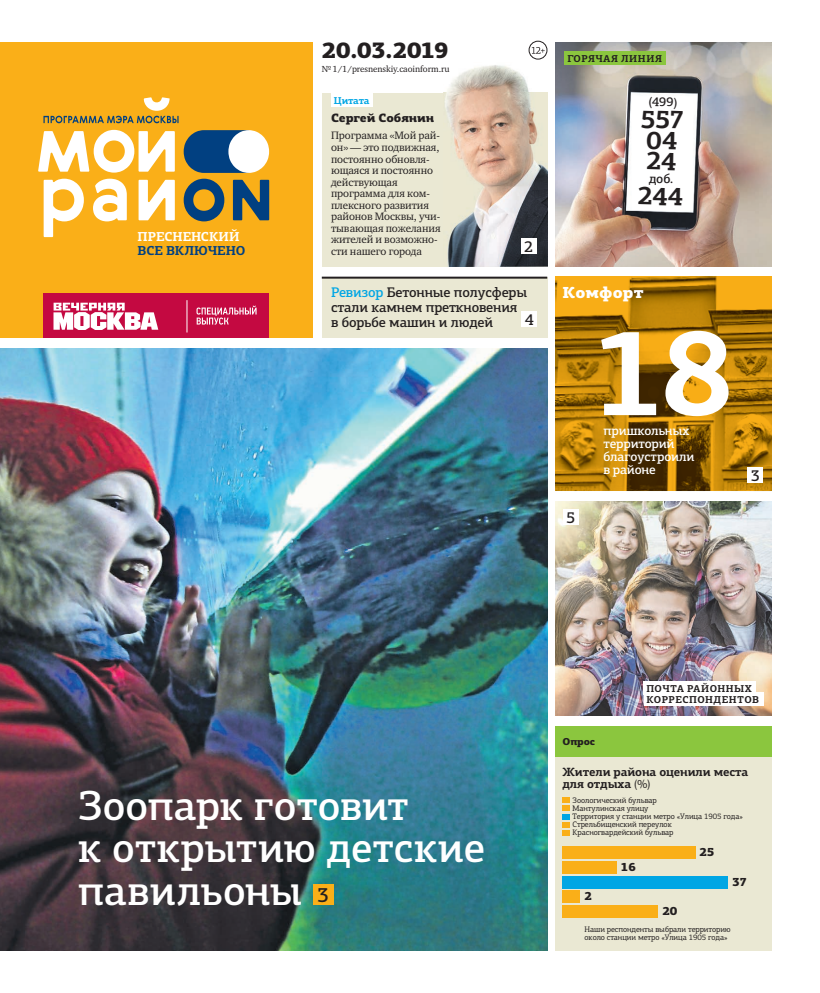
<style>
.page{position:relative;width:820px;height:993px;background:#fff}
.page>*{position:absolute;margin:0;border:0;box-sizing:border-box;transform-origin:0 0}
.t1{font:700 124.2px "Agora Slab Pro";color:#fff}
.t2{font:500 42.1px/42.1px "Agora Slab Pro";color:#fff}
.t3{font:700 25.9px/20.7px "Agora Slab Pro";color:#231f20}
.t4{font:900 23px "Agora Slab Pro";letter-spacing:-.02em;color:#231f20}
.t5{font:500 20.8px "Agora Slab Pro";color:#231f20}
.t6{font:900 16px "Agora Slab Pro";letter-spacing:.005em;color:#fff}
.t7{font:500 16px "Agora Slab Pro";color:#231f20}
.t8{font:500 14px/15px "Agora Slab Pro";letter-spacing:-.01em;color:#231f20}
.t9{font:500 13px/13px "Agora Slab Pro";letter-spacing:-.01em;color:#fff}
.t10{font:700 13px "Agora Slab Pro";letter-spacing:-.005em;color:#fff}
.t11{font:700 13px "Agora Slab Pro";letter-spacing:-.01em;color:#014081}
.t12{font:500 13px "Agora Slab Pro";color:#231f20}
.t13{font:700 12px/12px "Agora Slab Pro";letter-spacing:-.01em;color:#231f20}
.t14{font:900 12px "Agora Slab Pro";letter-spacing:-.01em;color:#231f20}
.t15{font:11px/11.5px "Charter ITC";letter-spacing:-.01em;color:#231f20}
.t16{font:700 10px/10.6px "Agora Slab Pro";letter-spacing:.05em;color:#231f20}
.t17{font:700 10px "Agora Slab Pro";letter-spacing:-.01em;color:#00a6e4}
.t18{font:900 10px "Agora Slab Pro";letter-spacing:-.015em;color:#231f20}
.t19{font:9px "Charter ITC";letter-spacing:-.01em;color:#231f20}
.t20{font:8px/8px "Agora Slab Pro";letter-spacing:-.01em;color:#231f20}
.s1{color:#00a6e4}
.s2{font-weight:400}
</style>
<div class="page">
<img style="left:555px;top:43px;width:216px;height:223px">
<img style="left:555px;top:276px;width:216px;height:214px">
<div style="left:0;top:43px;width:312px;height:295px;background:#faaf18"></div>
<svg style="left:44px;top:179px;width:40px;height:58px"></svg>
<svg style="left:93px;top:179px;width:34px;height:42px"></svg>
<svg style="left:138px;top:180px;width:37px;height:40px"></svg>
<svg style="left:233px;top:180px;width:36px;height:40px"></svg>
<svg style="left:184px;top:179px;width:40px;height:42px"></svg>
<svg style="left:184px;top:130px;width:85px;height:43px;background:#7992a5"></svg>
<svg style="left:38px;top:130px;width:137px;height:42px"></svg>
<svg style="left:43px;top:97px;width:135px;height:26px"></svg>
<img style="left:0;top:348px;width:547px;height:602px">
<img style="left:555px;top:501px;width:216px;height:214px">
<div style="left:555px;top:725px;width:216px;height:225px;background:#eae8d3"></div>
<div style="left:321px;top:93px;width:226px;height:173px;background:#eae8d3"></div>
<div style="left:321px;top:277px;width:226px;height:61px;background:#eae8d3"></div>
<div style="left:331px;top:93px;width:42px;height:14px;background:#fff"></div>
<div style="left:564px;top:51px;width:101px;height:14px;background:#8bc63e"></div>
<div style="left:643px;top:681px;width:112px;height:14px;background:#fff"></div>
<div style="left:643px;top:691px;width:120px;height:14px;background:#fff"></div>
<div style="left:521px;top:311px;width:16px;height:16px;background:#fff"></div>
<div style="left:747px;top:467px;width:16px;height:16px;background:#fff"></div>
<div style="left:562px;top:509px;width:16px;height:16px;background:#fff"></div>
<div style="left:313px;top:883px;width:20px;height:21px;background:#faaf18"></div>
<hr style="left:321px;top:276px;width:226px;height:2px;background:#231f20">
<div style="left:562px;top:797px;width:7px;height:6px;background:#faaf18"></div>
<div style="left:562px;top:805px;width:7px;height:6px;background:#faaf18"></div>
<div style="left:562px;top:813px;width:7px;height:6px;background:#00a6e4"></div>
<div style="left:562px;top:821px;width:7px;height:6px;background:#faaf18"></div>
<div style="left:562px;top:829px;width:7px;height:6px;background:#faaf18"></div>
<div style="left:562px;top:846px;width:133px;height:12px;background:#faaf18"></div>
<div style="left:562px;top:860px;width:55px;height:13px;background:#faaf18"></div>
<div style="left:562px;top:875px;width:165px;height:12px;background:#00a6e4"></div>
<div style="left:562px;top:890px;width:17px;height:12px;background:#faaf18"></div>
<div style="left:562px;top:905px;width:95px;height:12px;background:#faaf18"></div>
<div style="left:555px;top:725px;width:216px;height:31px;background:#8bc63e"></div>
<div style="left:43px;top:294px;width:226px;height:44px;background:#c40941"></div>
<svg style="left:53px;top:302px;width:105px;height:28px"></svg>
<svg style="left:196px;top:305px;width:60px;height:19px"></svg>
<hr style="left:186px;top:300px;width:1px;height:32px;background:#fff">
<img style="left:443px;top:65px;width:104px;height:28px">
<svg style="left:443px;top:66px;width:6px;height:8px"></svg>
<img style="left:445px;top:93px;width:102px;height:173px">
<div style="left:520px;top:238px;width:16px;height:16px;background:#fff"></div>
<svg style="left:531px;top:47px;width:13px;height:7px"></svg>
<div style="left:528px;top:41px;width:19px;height:18px;border:1px solid #231f20;border-radius:50%"></div>
<svg style="left:638px;top:187px;width:44px;height:18px"></svg>
<h3 class="t10" style="left:137px;top:231px;width:103px">ПРЕСНЕНСКИЙ</h3>
<h3 class="t11" style="left:137px;top:245px;width:109px">ВСЕ ВКЛЮЧЕНО</h3>
<h3 class="t4" style="left:321px;top:42px;width:128px">20.03.2019</h3>
<p class="t19" style="left:321px;top:66px;width:129px">№ 1/1/presnenskiy.caoinform.ru</p>
<h3 class="t14" style="left:331px;top:114px;width:105px">Сергей Собянин</h3>
<h3 class="t15" style="left:331px;top:131px;width:111px">Программа «Мой рай&shy;он» — это подвижная, постоянно обновля&shy;ющаяся и постоянно действующая программа для ком&shy;плексного развития районов Москвы, учи&shy;тывающая пожелания жителей и возможно&shy;сти нашего города</h3>
<p class="t17" style="left:334px;top:96px;width:37px">Цитата</p>
<h3 class="t7" style="left:524px;top:240px;width:11px">2</h3>
<h3 class="t8" style="left:331px;top:285px;width:197px"><span class="s1">Ревизор</span> Бетонные полусферы стали камнем преткновения в борьбе машин и людей</h3>
<h3 class="t7" style="left:524px;top:313px;width:11px">4</h3>
<p class="t16" style="left:567px;top:54px;width:96px">ГОРЯЧАЯ ЛИНИЯ</p>
<h3 class="t12" style="left:648px;top:97px;width:30px;rotate:1deg">(499)</h3>
<h3 class="t3" style="left:640px;top:111px;width:46px;rotate:2deg">557<br>04<br>24</h3>
<h3 class="t12" style="left:648px;top:173px;width:26px;rotate:1deg">доб.</h3>
<h3 class="t6" style="left:562px;top:286px;width:82px">Комфорт</h3>
<h1 class="t1" style="left:592px;top:326px;width:143px">18</h1>
<h3 class="t9" style="left:603px;top:424px;width:93px">пришкольных территорий благоустроили в районе</h3>
<h3 class="t7" style="left:565px;top:511px;width:11px">5</h3>
<h3 class="t7" style="left:750px;top:469px;width:11px">3</h3>
<h2 class="t2" style="left:78px;top:788px;width:408px">Зоопарк готовит<br>к открытию детские павильоны</h2>
<h3 class="t5" style="left:317px;top:886px;width:13px">3</h3>
<p class="t18" style="left:562px;top:737px;width:34px">Опрос</p>
<p class="t16" style="left:646px;top:684px;width:114px">ПОЧТА РАЙОННЫХ<br>КОРРЕСПОНДЕНТОВ</p>
<h3 class="t13" style="left:562px;top:766px;width:187px">Жители района оценили места для отдыха <span class="s2">(%)</span></h3>
<p class="t20" style="left:572px;top:797px;width:172px">Зоологический бульвар<br>Мантулинская улицу<br>Территория у станции метро «Улица 1905 года»<br>Стрельбищенский переулок<br>Красногвардейский бульвар</p>
<h3 class="t14" style="left:584px;top:891px;width:9px">2</h3>
<h3 class="t14" style="left:620px;top:861px;width:16px">16</h3>
<h3 class="t14" style="left:662px;top:906px;width:16px">20</h3>
<h3 class="t14" style="left:699px;top:846px;width:16px">25</h3>
<h3 class="t14" style="left:731px;top:877px;width:17px">37</h3>
<p class="t20" style="left:584px;top:926px;width:148px">Наши респонденты выбрали территорию около станции метро «Улица 1905 года»</p>
</div>
